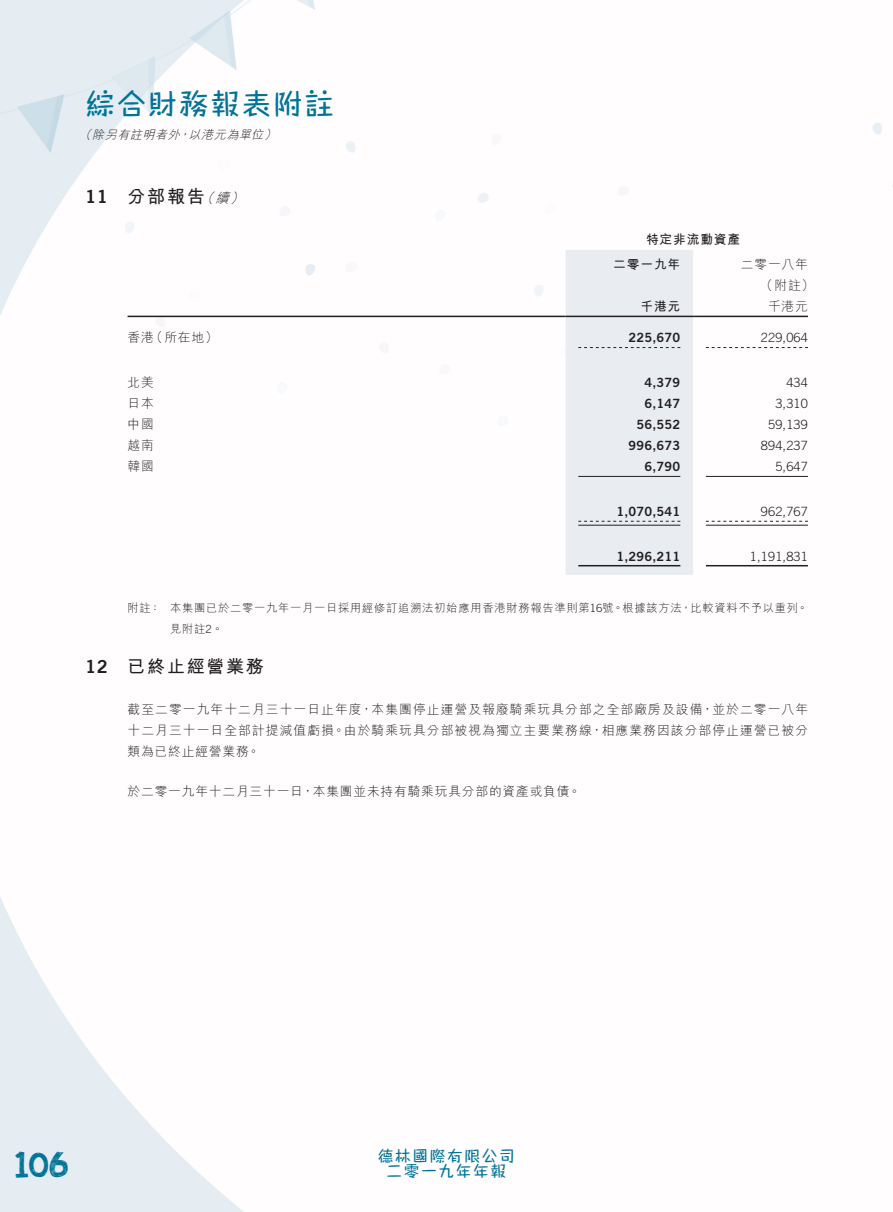
<style>
.page{position:relative;width:893px;height:1212px;background:#fff}
.page>*{position:absolute;margin:0;border:0;box-sizing:border-box;transform-origin:0 0}
.t1{font:36px "appleberry";color:#007398}
.t2{font:500 30px "M Comic HK";letter-spacing:.045em;color:#007398}
.t3{font:700 18px "M Hei HK";letter-spacing:.095em;color:#231f20}
.t4{font:500 16.2px "M Comic HK";letter-spacing:.07em;color:#007398}
.t5{font:300 12.75px/21px "M Hei HK";letter-spacing:.065em;color:#231f20}
.t6{font:12.75px "Trade Gothic LT Std Bd 2";letter-spacing:.015em;color:#231f20}
.t7{font:300 12.75px "Trade Gothic LT Std";letter-spacing:.015em;color:#231f20}
.t8{font:700 12.75px/25.2px "M Hei HK";letter-spacing:.065em;color:#231f20}
.t9{font:italic 300 12px "M Hei HK";color:#231f20}
.t10{font:300 11.25px/21px "M Hei HK";letter-spacing:.07em;color:#231f20}
.s1{font-family:"Trade Gothic LT Std Bd 2";font-weight:400}
.s2{font-weight:300;font-style:italic;font-size:13.5px}
.s3{font-family:"Trade Gothic LT Std"}
</style>
<div class="page">
<img style="left:0;top:0;width:893px;height:1212px">
<hr style="left:128px;top:316px;width:438px;height:1px;background:#231f20">
<hr style="left:693px;top:316px;width:115px;height:1px;background:#231f20">
<svg style="left:706px;top:347px;width:102px;height:1px"></svg>
<hr style="left:706px;top:476px;width:102px;height:1px;background:#231f20">
<div style="left:566px;top:250px;width:127px;height:325px;background:#e9edf2"></div>
<hr style="left:578px;top:525px;width:102px;height:1px;background:#231f20">
<svg style="left:706px;top:521px;width:102px;height:1px"></svg>
<hr style="left:706px;top:525px;width:102px;height:1px;background:#231f20">
<hr style="left:578px;top:565px;width:102px;height:1px;background:#231f20">
<hr style="left:706px;top:565px;width:102px;height:1px;background:#231f20">
<h2 class="t2" style="left:85px;top:85px;width:251px">綜合財務報表附註</h2>
<p class="t9" style="left:79px;top:129px;width:202px">（除另有註明者外，以港元為單位）</p>
<h3 class="t3" style="left:85px;top:183px;width:164px"><span class="s1">11</span> 分部報告<span class="s2">（續）</span></h3>
<p class="t8" style="left:613px;top:226px;width:128px;text-indent:33px">特定非流動資產二零一九年</p>
<p class="t5" style="left:760px;top:254px;width:56px;text-indent:-19px">二零一八年（附註）</p>
<p class="t8" style="left:640px;top:293px;width:41px">千港元</p>
<p class="t5" style="left:768px;top:296px;width:41px">千港元</p>
<p class="t5" style="left:128px;top:327px;width:92px">香港（所在地）</p>
<p class="t6" style="left:628px;top:330px;width:53px">225,670</p>
<p class="t7" style="left:761px;top:330px;width:49px">229,064</p>
<p class="t5" style="left:128px;top:371px;width:28px">北美</p>
<p class="t6" style="left:644px;top:374px;width:37px">4,379</p>
<p class="t7" style="left:786px;top:375px;width:23px">434</p>
<p class="t5" style="left:128px;top:392px;width:28px">日本</p>
<p class="t6" style="left:644px;top:395px;width:37px">6,147</p>
<p class="t7" style="left:775px;top:396px;width:34px">3,310</p>
<p class="t5" style="left:128px;top:413px;width:28px">中國</p>
<p class="t6" style="left:636px;top:416px;width:45px">56,552</p>
<p class="t7" style="left:768px;top:417px;width:41px">59,139</p>
<p class="t5" style="left:128px;top:434px;width:28px">越南</p>
<p class="t6" style="left:628px;top:437px;width:53px">996,673</p>
<p class="t7" style="left:761px;top:438px;width:49px">894,237</p>
<p class="t5" style="left:128px;top:455px;width:28px">韓國</p>
<p class="t6" style="left:644px;top:458px;width:37px">6,790</p>
<p class="t7" style="left:775px;top:459px;width:34px">5,647</p>
<p class="t6" style="left:616px;top:503px;width:65px">1,070,541</p>
<p class="t7" style="left:761px;top:504px;width:49px">962,767</p>
<p class="t6" style="left:616px;top:548px;width:65px">1,296,211</p>
<p class="t7" style="left:750px;top:548px;width:60px">1,191,831</p>
<p class="t10" style="left:170px;top:597px;width:639px;text-indent:-43px">附註： 本集團已於二零一九年一月一日採用經修訂追溯法初始應用香港財務報告準則第<span class="s3">16</span>號。根據該方法，比較資料不予以重列。見附註<span class="s3">2</span>。</p>
<h3 class="t3" style="left:85px;top:654px;width:180px"><span class="s1">12</span> 已終止經營業務</h3>
<p class="t5" style="left:128px;top:698px;width:682px;text-align:justify">截至二零一九年十二月三十一日止年度，本集團停止運營及報廢騎乘玩具分部之全部廠房及設備，並於二零一八年十二月三十一日全部計提減值虧損。由於騎乘玩具分部被視為獨立主要業務線，相應業務因該分部停止運營已被分類為已終止經營業務。</p>
<p class="t5" style="left:128px;top:780px;width:455px">於二零一九年十二月三十一日，本集團並未持有騎乘玩具分部的資產或負債。</p>
<p class="t4" style="left:378px;top:1145px;width:139px">德林國際有限公司</p>
<h1 class="t1" style="left:16px;top:1139px;width:54px">106</h1>
<p class="t4" style="left:386px;top:1161px;width:121px">二零一九年年報</p>
</div>
